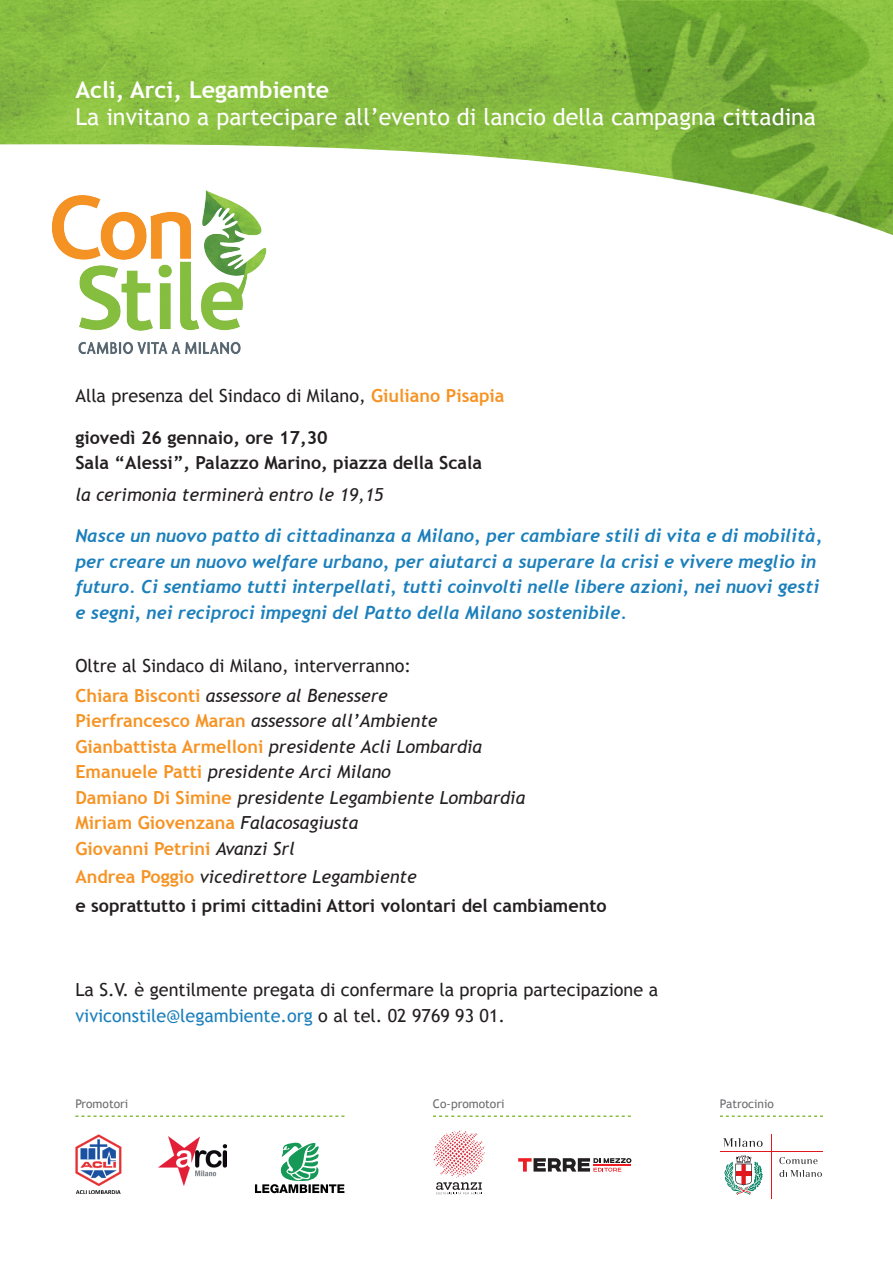
<style>
.page{position:relative;width:893px;height:1263px;background:#fff}
.page>*{position:absolute;margin:0;border:0;box-sizing:border-box;transform-origin:0 0}
.t1{font:23.25px "Trebuchet MS";color:#fff}
.t2{font:700 23.25px "Trebuchet MS";color:#fff}
.t3{font:italic 700 18px/25.5px "Trebuchet";color:#1b7fbb}
.t4{font:italic 18px/25.5px "Trebuchet MS";color:#231f20}
.t5{font:18px/25.5px "Trebuchet MS";color:#231f20}
.t6{font:700 18px/28.5px "Trebuchet MS";color:#231f20}
.t7{font:12px "Trebuchet MS";color:#6c6d70}
.s1{font-weight:700;color:#f69323}
.s2{font-weight:700;font-style:normal;color:#f69323}
.s3{color:#f69323}
.s4{font-weight:400;font-style:italic}
.s5{color:#1b7fbb}
</style>
<div class="page">
<img style="left:52px;top:235px;width:215px;height:119px">
<img style="left:75px;top:1134px;width:47px;height:60px">
<img style="left:158px;top:1137px;width:69px;height:48px">
<svg style="left:255px;top:1142px;width:89px;height:51px"></svg>
<svg style="left:75px;top:1115px;width:269px;height:2px"></svg>
<svg style="left:433px;top:1130px;width:52px;height:64px"></svg>
<svg style="left:433px;top:1115px;width:198px;height:2px"></svg>
<svg style="left:518px;top:1158px;width:113px;height:14px"></svg>
<svg style="left:720px;top:1115px;width:103px;height:2px"></svg>
<hr style="left:771px;top:1134px;width:1px;height:64px;background:#e01921">
<hr style="left:720px;top:1151px;width:103px;height:1px;background:#e01921">
<svg style="left:779px;top:1170px;width:43px;height:7px"></svg>
<svg style="left:779px;top:1157px;width:38px;height:7px"></svg>
<svg style="left:723px;top:1138px;width:40px;height:9px"></svg>
<svg style="left:724px;top:1155px;width:39px;height:40px"></svg>
<img style="left:0;top:0;width:536px;height:235px">
<img style="left:536px;top:0;width:357px;height:235px">
<p class="t2" style="left:75px;top:75px;width:255px">Acli, Arci, Legambiente</p>
<p class="t1" style="left:75px;top:103px;width:742px">La invitano a partecipare all’evento di lancio della campagna cittadina</p>
<p class="t5" style="left:75px;top:383px;width:431px">Alla presenza del Sindaco di Milano, <span class="s1">Giuliano Pisapia</span></p>
<p class="t6" style="left:75px;top:424px;width:408px;line-height:25.5px">giovedì 26 gennaio, ore 17,30<br>Sala “Alessi”, Palazzo Marino, piazza della Scala</p>
<p class="t4" style="left:75px;top:482px;width:310px">la cerimonia terminerà entro le 19,15</p>
<p class="t3" style="left:75px;top:523px;width:748px">Nasce un nuovo patto di cittadinanza a Milano, per cambiare stili di vita e di mobilità, per creare un nuovo welfare urbano, per aiutarci a superare la crisi e vivere meglio in futuro. Ci sentiamo tutti interpellati, tutti coinvolti nelle libere azioni, nei nuovi gesti e segni, nei reciproci impegni del Patto della Milano sostenibile.</p>
<p class="t5" style="left:75px;top:653px;width:337px">Oltre al Sindaco di Milano, interverranno:</p>
<p class="t4" style="left:75px;top:683px;width:451px"><span class="s2">Chiara Bisconti</span> assessore al Benessere<br><span class="s2">Pierfrancesco Maran</span> assessore all’Ambiente <span class="s2">Gianbattista Armelloni</span> presidente Acli Lombardia <span class="s2">Emanuele Patti</span> presidente Arci Milano<br><span class="s2">Damiano Di Simine</span> presidente Legambiente Lombardia <span class="s2">Miriam Giovenzana</span> Falacosagiusta<br><span class="s2">Giovanni Petrini</span> Avanzi Srl</p>
<p class="t6" style="left:75px;top:863px;width:533px"><span class="s3">Andrea Poggio</span> <span class="s4">vicedirettore Legambiente<br></span>e soprattutto i primi cittadini Attori volontari del cambiamento</p>
<p class="t5" style="left:75px;top:977px;width:584px">La S.V. è gentilmente pregata di confermare la propria partecipazione a <span class="s5">viviconstile@legambiente.org</span> o al tel. 02 9769 93 01.</p>
<p class="t7" style="left:75px;top:1097px;width:54px">Promotori</p>
<p class="t7" style="left:433px;top:1097px;width:73px">Co-promotori</p>
<p class="t7" style="left:720px;top:1097px;width:56px">Patrocinio</p>
</div>
